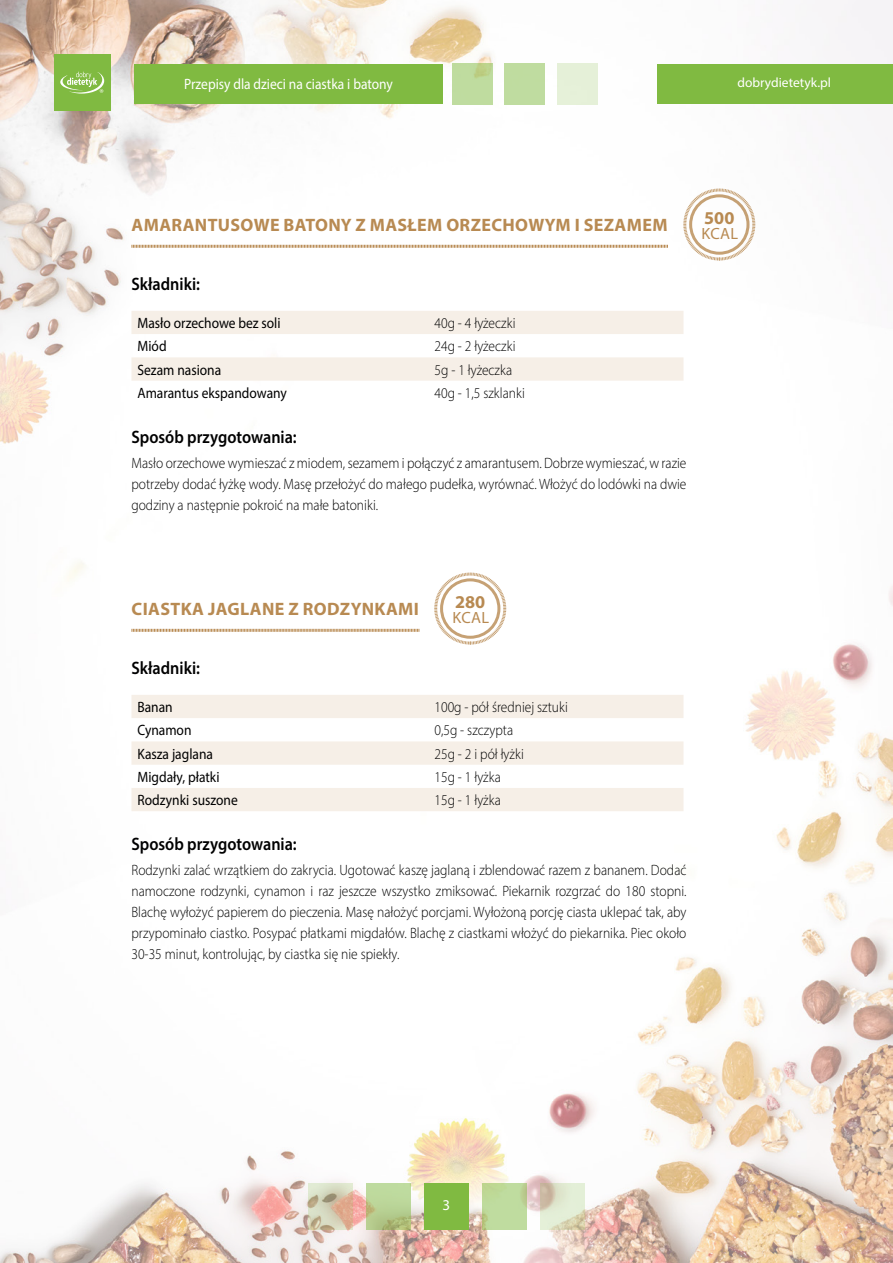
<style>
.page{position:relative;width:893px;height:1263px;background:#fff}
.page>*{position:absolute;margin:0;border:0;box-sizing:border-box;transform-origin:0 0}
.t1{font:700 18.15px "Myriad Pro";color:#b88a52}
.t2{font:700 18px "Myriad Pro";letter-spacing:.02em;color:#b88a52}
.t3{font:600 18px "Myriad Pro";color:#000001;scale:.9 1}
.t4{font:16.35px "Myriad Pro";letter-spacing:.015em;color:#b88a52}
.t5{font:300 15px/21px "Myriad Pro";color:#000;text-align:justify;scale:.9 1}
.t6{font:15px "Myriad Pro";color:#000;scale:.9 1}
.t7{font:15px "Myriad Pro";color:#fff;scale:.9 1}
.t8{font:15px "Myriad Pro";color:#fff}
.t9{font:13.5px "Myriad Pro";color:#fff}
</style>
<div class="page">
<img style="left:0;top:0;width:893px;height:1263px">
<div style="left:424px;top:1183px;width:45px;height:46px;background:#80ba41"></div>
<svg style="left:482px;top:1183px;width:45px;height:46px;background:#bdd99a"></svg>
<div style="left:505px;top:63px;width:40px;height:42px;background:#bfdca0"></div>
<svg style="left:541px;top:1183px;width:44px;height:46px;background:#dcdfc5"></svg>
<div style="left:557px;top:63px;width:41px;height:42px;background:#e5f0d8"></div>
<svg style="left:366px;top:1183px;width:44px;height:46px;background:#b7ce90"></svg>
<svg style="left:452px;top:63px;width:40px;height:42px;background:#beda9b"></svg>
<svg style="left:308px;top:1183px;width:44px;height:46px;background:#d2c6ac"></svg>
<div style="left:54px;top:54px;width:56px;height:56px;background:#80ba41"></div>
<svg style="left:60px;top:72px;width:44px;height:22px"></svg>
<div style="left:657px;top:64px;width:236px;height:39px;background:#80ba41"></div>
<div style="left:134px;top:64px;width:308px;height:39px;background:#80ba41"></div>
<svg style="left:131px;top:244px;width:537px;height:4px;background:#dac3a7"></svg>
<svg style="left:132px;top:629px;width:288px;height:3px"></svg>
<svg style="left:131px;top:311px;width:552px;height:70px"></svg>
<svg style="left:131px;top:695px;width:552px;height:116px;fill:#f6efe7"></svg>
<svg style="left:683px;top:188px;width:73px;height:73px"></svg>
<div style="left:689px;top:194px;width:60px;height:61px;border:3px solid #b88a52;border-radius:50%"></div>
<svg style="left:434px;top:572px;width:73px;height:73px"></svg>
<div style="left:440px;top:578px;width:60px;height:61px;border:3px solid #b88a52;border-radius:50%"></div>
<p class="t7" style="left:184px;top:75px;width:234px">Przepisy dla dzieci na ciastka i batony</p>
<p class="t9" style="left:737px;top:74px;width:95px">dobrydietetyk.pl</p>
<p class="t2" style="left:132px;top:213px;width:537px">AMARANTUSOWE BATONY Z MASŁEM ORZECHOWYM I SEZAMEM</p>
<p class="t3" style="left:131px;top:272px;width:78px">Składniki:</p>
<p class="t6" style="left:137px;top:314px;width:161px">Masło orzechowe bez soli</p>
<p class="t5" style="left:434px;top:312px;width:91px">40g - 4 łyżeczki</p>
<p class="t6" style="left:137px;top:337px;width:34px">Miód</p>
<p class="t5" style="left:434px;top:336px;width:91px">24g - 2 łyżeczki</p>
<p class="t6" style="left:137px;top:360px;width:95px">Sezam nasiona</p>
<p class="t5" style="left:434px;top:359px;width:88px">5g - 1 łyżeczka</p>
<p class="t6" style="left:137px;top:384px;width:168px">Amarantus ekspandowany</p>
<p class="t5" style="left:434px;top:382px;width:102px">40g - 1,5 szklanki</p>
<p class="t3" style="left:131px;top:425px;width:185px">Sposób przygotowania:</p>
<p class="t5" style="left:131px;top:452px;width:618px">Masło orzechowe wymieszać z miodem, sezamem i połączyć z amarantusem. Dobrze wymieszać, w razie potrzeby dodać łyżkę wody. Masę przełożyć do małego pudełka, wyrównać. Włożyć do lodówki na dwie godziny a następnie pokroić na małe batoniki.</p>
<p class="t1" style="left:704px;top:206px;width:32px">500</p>
<p class="t4" style="left:702px;top:223px;width:38px">KCAL</p>
<p class="t2" style="left:132px;top:597px;width:289px">CIASTKA JAGLANE Z RODZYNKAMI</p>
<p class="t1" style="left:455px;top:590px;width:32px">280</p>
<p class="t4" style="left:452px;top:607px;width:38px">KCAL</p>
<p class="t3" style="left:131px;top:656px;width:78px">Składniki:</p>
<p class="t6" style="left:137px;top:698px;width:41px">Banan</p>
<p class="t5" style="left:434px;top:696px;width:150px">100g - pół średniej sztuki</p>
<p class="t6" style="left:137px;top:721px;width:62px">Cynamon</p>
<p class="t5" style="left:434px;top:720px;width:89px">0,5g - szczypta</p>
<p class="t6" style="left:137px;top:744px;width:85px">Kasza jaglana</p>
<p class="t5" style="left:434px;top:743px;width:101px">25g - 2 i pół łyżki</p>
<p class="t6" style="left:137px;top:768px;width:93px">Migdały, płatki</p>
<p class="t5" style="left:434px;top:766px;width:75px">15g - 1 łyżka</p>
<p class="t6" style="left:137px;top:791px;width:113px">Rodzynki suszone</p>
<p class="t5" style="left:434px;top:789px;width:75px">15g - 1 łyżka</p>
<p class="t3" style="left:131px;top:832px;width:185px">Sposób przygotowania:</p>
<p class="t5" style="left:131px;top:859px;width:618px">Rodzynki zalać wrzątkiem do zakrycia. Ugotować kaszę jaglaną i zblendować razem z bananem. Dodać namoczone rodzynki, cynamon i raz jeszcze wszystko zmiksować. Piekarnik rozgrzać do 180 stopni.<br>Blachę wyłożyć papierem do pieczenia. Masę nałożyć porcjami. Wyłożoną porcję ciasta uklepać tak, aby przypominało ciastko. Posypać płatkami migdałów. Blachę z ciastkami włożyć do piekarnika. Piec około 30-35 minut, kontrolując, by ciastka się nie spiekły.</p>
<p class="t8" style="left:443px;top:1195px;width:9px">3</p>
</div>
